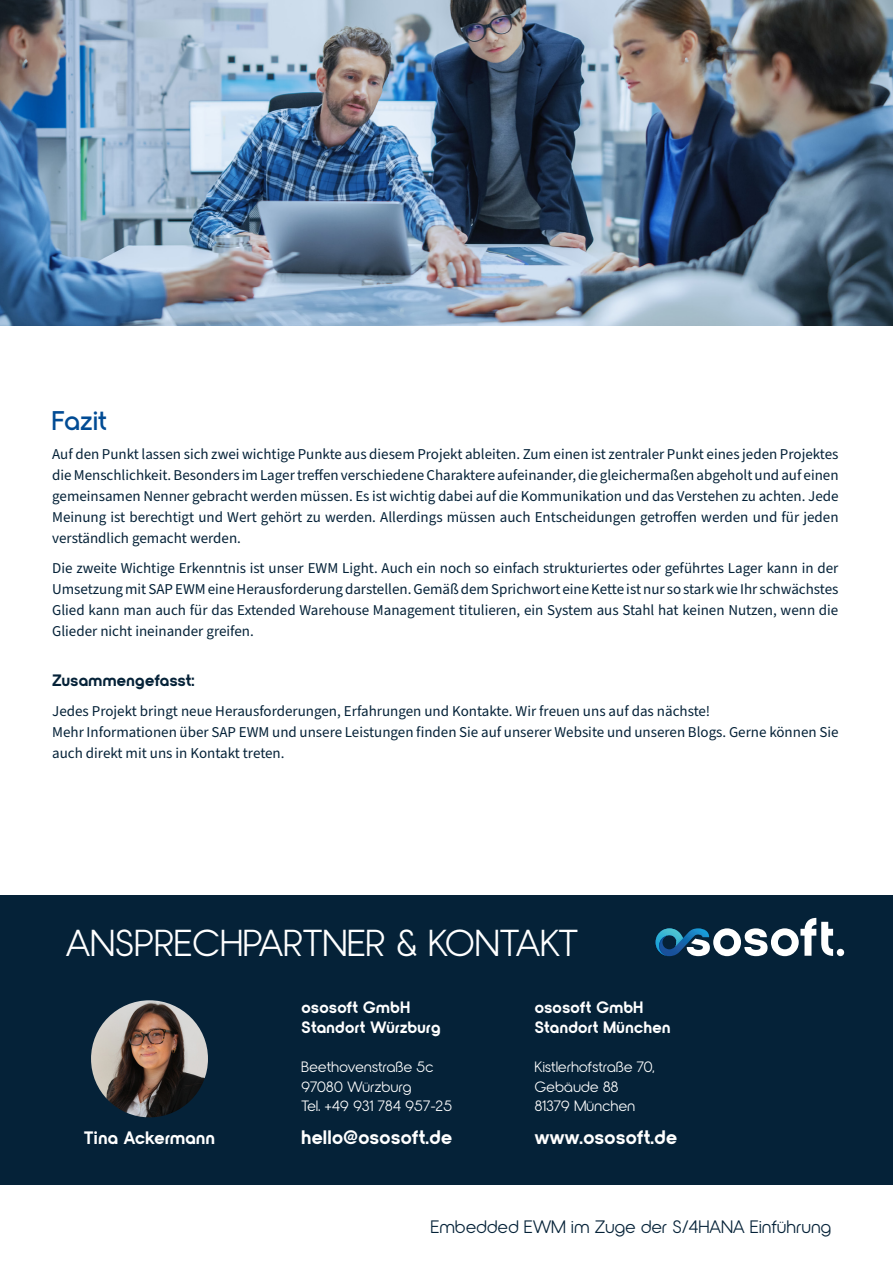
<style>
.page{position:relative;width:893px;height:1263px;background:#fff}
.page>*{position:absolute;margin:0;border:0;box-sizing:border-box;transform-origin:0 0}
.t1{font:37.5px "Nordique Pro";letter-spacing:.025em;color:#fff}
.t2{font:600 27px "Nordique Pro";letter-spacing:.015em;color:#014b94}
.t3{font:700 19.5px "Nordique Pro";letter-spacing:.025em;color:#fff}
.t4{font:18px "Nordique Pro";letter-spacing:.025em;color:#052238}
.t5{font:700 18px "Nordique Pro";letter-spacing:.025em;color:#fff}
.t6{font:700 16.5px/19.5px "Nordique Pro";letter-spacing:.025em;color:#fff}
.t7{font:700 16.5px "Nordique Pro";letter-spacing:.025em;color:#052238}
.t8{font:15px/21px "Source Sans Pro";color:#052238;text-align:justify}
.t9{font:15px/19.5px "Nordique Pro";letter-spacing:.025em;color:#fff}
</style>
<div class="page">
<img style="left:0;top:0;width:893px;height:325px">
<div style="left:0;top:895px;width:893px;height:290px;background:#052238"></div>
<img style="left:91px;top:1000px;width:117px;height:117px;border-radius:58px">
<svg style="left:656px;top:918px;width:188px;height:38px"></svg>
<h2 class="t2" style="left:52px;top:405px;width:56px">Fazit</h2>
<p class="t8" style="left:52px;top:444px;width:788px">Auf den Punkt lassen sich zwei wichtige Punkte aus diesem Projekt ableiten. Zum einen ist zentraler Punkt eines jeden Projektes die Menschlichkeit. Besonders im Lager treffen verschiedene Charaktere aufeinander, die gleichermaßen abgeholt und auf einen gemeinsamen Nenner gebracht werden müssen. Es ist wichtig dabei auf die Kommunikation und das Verstehen zu achten. Jede Meinung ist berechtigt und Wert gehört zu werden. Allerdings müssen auch Entscheidungen getroffen werden und für jeden verständlich gemacht werden.</p>
<p class="t8" style="left:52px;top:558px;width:788px">Die zweite Wichtige Erkenntnis ist unser EWM Light. Auch ein noch so einfach strukturiertes oder geführtes Lager kann in der Umsetzung mit SAP EWM eine Herausforderung darstellen. Gemäß dem Sprichwort eine Kette ist nur so stark wie Ihr schwächstes Glied kann man auch für das Extended Warehouse Management titulieren, ein System aus Stahl hat keinen Nutzen, wenn die Glieder nicht ineinander greifen.</p>
<p class="t7" style="left:52px;top:671px;width:144px">Zusammengefasst:</p>
<p class="t8" style="left:52px;top:701px;width:788px;text-align:left">Jedes Projekt bringt neue Herausforderungen, Erfahrungen und Kontakte. Wir freuen uns auf das nächste!<br>Mehr Informationen über SAP EWM und unsere Leistungen finden Sie auf unserer Website und unseren Blogs. Gerne können Sie auch direkt mit uns in Kontakt treten.</p>
<h1 class="t1" style="left:66px;top:921px;width:513px">ANSPRECHPARTNER &amp; KONTAKT</h1>
<p class="t6" style="left:301px;top:998px;width:140px">ososoft GmbH<br>Standort Würzburg</p>
<p class="t9" style="left:301px;top:1057px;width:152px">Beethovenstraße 5c<br>97080 Würzburg<br>Tel. +49 931 784 957-25</p>
<p class="t6" style="left:535px;top:998px;width:137px">ososoft GmbH<br>Standort München</p>
<p class="t9" style="left:535px;top:1057px;width:121px">Kistlerhofstraße 70,<br>Gebäude 88<br>81379 München</p>
<p class="t5" style="left:84px;top:1127px;width:132px">Tina Ackermann</p>
<h3 class="t3" style="left:301px;top:1126px;width:152px">hello@ososoft.de</h3>
<h3 class="t3" style="left:535px;top:1126px;width:144px">www.ososoft.de</h3>
<p class="t4" style="left:431px;top:1216px;width:402px">Embedded EWM im Zuge der S/4HANA Einführung</p>
</div>
